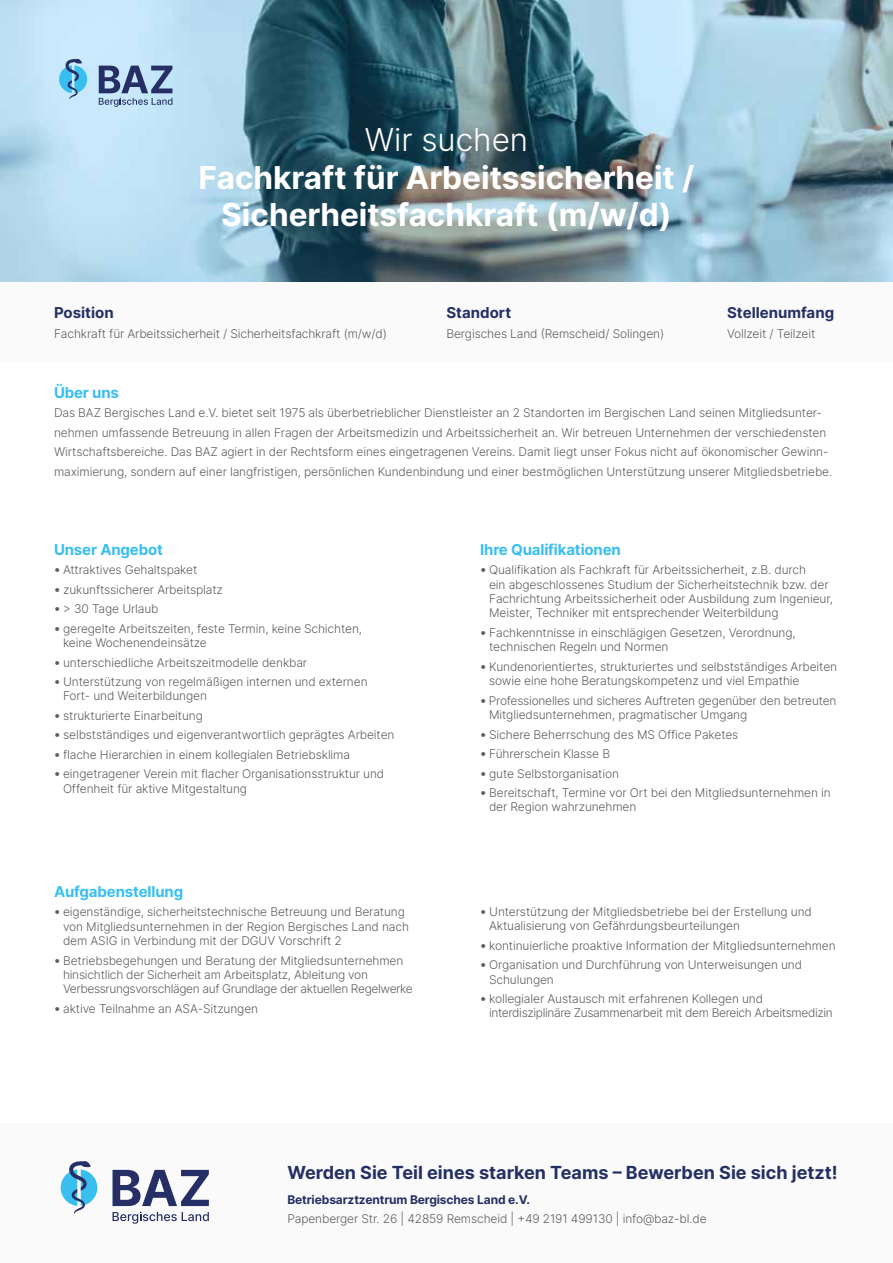
<style>
.page{position:relative;width:893px;height:1263px;background:#fff}
.page>*{position:absolute;margin:0;border:0;box-sizing:border-box;transform-origin:0 0}
.t1{font:700 31.5px/37.8px "Inter";color:#fff;text-align:center}
.t2{font:300 31.5px "Inter";color:#fff}
.t3{font:700 18px "Inter";color:#243064}
.t4{font:700 15px "Inter";letter-spacing:-.01em;color:#3abff0}
.t5{font:700 15px "Inter";color:#243064}
.t6{font:300 12px/14.4px "Inter";letter-spacing:-.01em;color:#5f5e5e}
.t7{font:300 12px/14.4px "Inter";letter-spacing:-.03em;color:#5f5e5e}
.t8{font:700 12px "Inter";letter-spacing:-.01em;color:#243064}
.s1{font-family:"DIN Pro";font-weight:400}
</style>
<div class="page">
<img style="left:0;top:0;width:893px;height:282px">
<svg style="left:59px;top:59px;width:28px;height:41px"></svg>
<svg style="left:99px;top:66px;width:73px;height:41px"></svg>
<div style="left:1px;top:282px;width:892px;height:80px;background:#fbfafa"></div>
<div style="left:1px;top:1123px;width:892px;height:140px;background:#fbfafa"></div>
<svg style="left:113px;top:1170px;width:96px;height:36px"></svg>
<svg style="left:61px;top:1161px;width:36px;height:53px"></svg>
<svg style="left:113px;top:1212px;width:96px;height:12px"></svg>
<h1 class="t2" style="left:365px;top:116px;width:165px">Wir suchen</h1>
<h1 class="t1" style="left:199px;top:158px;width:497px">Fachkraft für Arbeitssicherheit /<br>Sicherheitsfachkraft (m/w/d)</h1>
<p class="t5" style="left:54px;top:302px;width:61px">Position</p>
<p class="t6" style="left:54px;top:326px;width:334px">Fachkraft für Arbeitssicherheit / Sicherheitsfachkraft (m/w/d)</p>
<p class="t5" style="left:446px;top:302px;width:66px">Standort</p>
<p class="t6" style="left:446px;top:326px;width:219px">Bergisches Land (Remscheid/ Solingen)</p>
<p class="t5" style="left:727px;top:302px;width:108px">Stellenumfang</p>
<p class="t6" style="left:727px;top:326px;width:90px">Vollzeit / Teilzeit</p>
<p class="t4" style="left:54px;top:381px;width:67px">Über uns</p>
<p class="t6" style="left:54px;top:403px;width:780px;line-height:19.5px">Das BAZ Bergisches Land e.V. bietet seit 1975 als überbetrieblicher Dienstleister an 2 Standorten im Bergischen Land seinen Mitgliedsunter&shy;nehmen umfassende Betreuung in allen Fragen der Arbeitsmedizin und Arbeitssicherheit an. Wir betreuen Unternehmen der verschiedensten Wirtschaftsbereiche. Das BAZ agiert in der Rechtsform eines eingetragenen Vereins. Damit liegt unser Fokus nicht auf ökonomischer Gewinn&shy;maximierung, sondern auf einer langfristigen, persönlichen Kundenbindung und einer bestmöglichen Unterstützung unserer Mitgliedsbetriebe.</p>
<p class="t4" style="left:54px;top:538px;width:111px">Unser Angebot</p>
<p class="t6" style="left:54px;top:562px;width:145px"><span class="s1">•</span> Attraktives Gehaltspaket</p>
<p class="t6" style="left:54px;top:582px;width:170px"><span class="s1">•</span> zukunftssicherer Arbeitsplatz</p>
<p class="t6" style="left:54px;top:601px;width:106px"><span class="s1">•</span> &gt; 30 Tage Urlaub</p>
<p class="t6" style="left:63px;top:621px;width:301px;text-indent:-9px"><span class="s1">•</span> geregelte Arbeitszeiten, feste Termin, keine Schichten, keine Wochenendeinsätze</p>
<p class="t6" style="left:54px;top:655px;width:255px"><span class="s1">•</span> unterschiedliche Arbeitszeitmodelle denkbar</p>
<p class="t6" style="left:63px;top:674px;width:306px;text-indent:-9px"><span class="s1">•</span> Unterstützung von regelmäßigen internen und externen<br>Fort- und Weiterbildungen</p>
<p class="t6" style="left:54px;top:708px;width:150px"><span class="s1">•</span> strukturierte Einarbeitung</p>
<p class="t6" style="left:54px;top:728px;width:342px"><span class="s1">•</span> selbstständiges und eigenverantwortlich geprägtes Arbeiten</p>
<p class="t6" style="left:54px;top:747px;width:298px"><span class="s1">•</span> flache Hierarchien in einem kollegialen Betriebsklima</p>
<p class="t6" style="left:63px;top:767px;width:323px;text-indent:-9px"><span class="s1">•</span> eingetragener Verein mit flacher Organisationsstruktur und<br>Offenheit für aktive Mitgestaltung</p>
<p class="t4" style="left:54px;top:880px;width:131px">Aufgabenstellung</p>
<p class="t6" style="left:63px;top:904px;width:348px;text-indent:-9px"><span class="s1">•</span> eigenständige, sicherheitstechnische Betreuung und Beratung von Mitgliedsunternehmen in der Region Bergisches Land nach dem ASIG in Verbindung mit der DGUV Vorschrift 2</p>
<p class="t6" style="left:63px;top:953px;width:351px;text-indent:-9px"><span class="s1">•</span> Betriebsbegehungen und Beratung der Mitgliedsunternehmen hinsichtlich der Sicherheit am Arbeitsplatz, Ableitung von<br>Verbessrungsvorschlägen auf Grundlage der aktuellen Regelwerke</p>
<p class="t6" style="left:54px;top:1001px;width:206px"><span class="s1">•</span> aktive Teilnahme an ASA-Sitzungen</p>
<p class="t4" style="left:480px;top:538px;width:142px">Ihre Qualifikationen</p>
<p class="t6" style="left:489px;top:562px;width:345px;text-indent:-9px"><span class="s1">•</span> Qualifikation als Fachkraft für Arbeitssicherheit, z.B. durch<br>ein abgeschlossenes Studium der Sicherheitstechnik bzw. der Fachrichtung Arbeitssicherheit oder Ausbildung zum Ingenieur, Meister, Techniker mit entsprechender Weiterbildung</p>
<p class="t6" style="left:489px;top:625px;width:308px;text-indent:-9px"><span class="s1">•</span> Fachkenntnisse in einschlägigen Gesetzen, Verordnung, technischen Regeln und Normen</p>
<p class="t6" style="left:489px;top:659px;width:350px;text-indent:-9px"><span class="s1">•</span> Kundenorientiertes, strukturiertes und selbstständiges Arbeiten sowie eine hohe Beratungskompetenz und viel Empathie</p>
<p class="t6" style="left:489px;top:693px;width:349px;text-indent:-9px"><span class="s1">•</span> Professionelles und sicheres Auftreten gegenüber den betreuten<br>Mitgliedsunternehmen, pragmatischer Umgang</p>
<p class="t6" style="left:480px;top:727px;width:260px"><span class="s1">•</span> Sichere Beherrschung des MS Office Paketes</p>
<p class="t6" style="left:480px;top:746px;width:132px"><span class="s1">•</span> Führerschein Klasse B</p>
<p class="t6" style="left:480px;top:766px;width:140px"><span class="s1">•</span> gute Selbstorganisation</p>
<p class="t6" style="left:489px;top:785px;width:343px;text-indent:-9px"><span class="s1">•</span> Bereitschaft, Termine vor Ort bei den Mitgliedsunternehmen in der Region wahrzunehmen</p>
<p class="t6" style="left:489px;top:904px;width:324px;text-indent:-9px"><span class="s1">•</span> Unterstützung der Mitgliedsbetriebe bei der Erstellung und<br>Aktualisierung von Gefährdungsbeurteilungen</p>
<p class="t6" style="left:480px;top:938px;width:357px"><span class="s1">•</span> kontinuierliche proaktive Information der Mitgliedsunternehmen</p>
<p class="t6" style="left:489px;top:957px;width:315px;text-indent:-9px"><span class="s1">•</span> Organisation und Durchführung von Unterweisungen und<br>Schulungen</p>
<p class="t7" style="left:489px;top:991px;width:345px;text-indent:-9px"><span class="s1">•</span> kollegialer Austausch mit erfahrenen Kollegen und interdisziplinäre Zusammenarbeit mit dem Bereich Arbeitsmedizin</p>
<h2 class="t3" style="left:287px;top:1159px;width:552px">Werden Sie Teil eines starken Teams – Bewerben Sie sich jetzt!</h2>
<p class="t8" style="left:287px;top:1190px;width:244px">Betriebsarztzentrum Bergisches Land e.V.</p>
<p class="t6" style="left:287px;top:1211px;width:421px">Papenberger Str. 26 | 42859 Remscheid | +49 2191 499130 | info@baz-bl.de</p>
</div>
